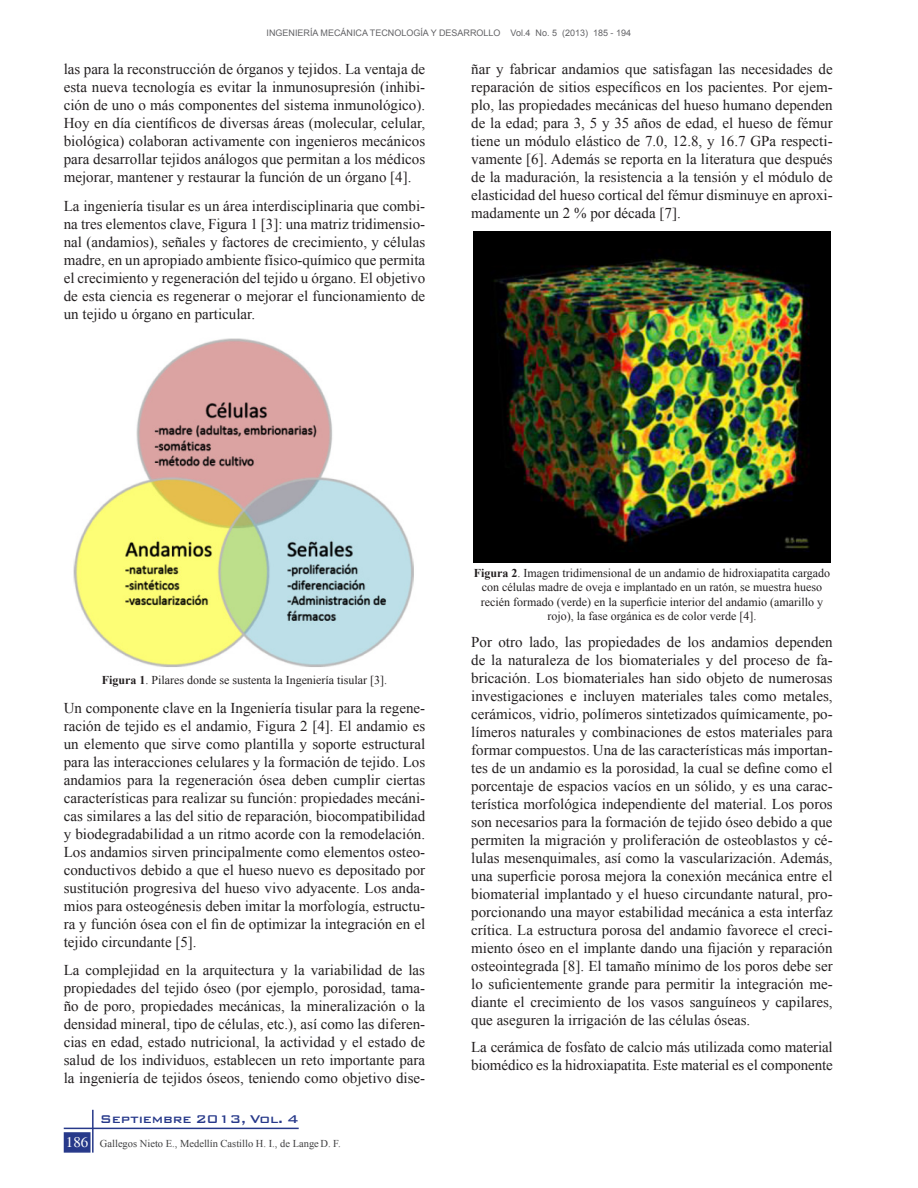
<style>
.page{position:relative;width:918px;height:1188px;background:#fff}
.page>*{position:absolute;margin:0;border:0;box-sizing:border-box;transform-origin:0 0}
.Normal_somim{font:15px/18px "Times New Roman";color:#231f20;text-align:justify}
.t1{font:500 15px "Bank Gothic BT";letter-spacing:-.01em;color:#27398a}
.t2{font:15px "Times";color:#fff}
.Normal_somim-2{font:12px/14.4px "Times New Roman";color:#231f20;text-align:center}
.Normal_somim-3{font:10.5px "Times New Roman";color:#3e3e3f}
.Normal_somim-4{font:9px "Arial";color:#636366}
.s1{font-weight:700}
</style>
<div class="page">
<div style="left:64px;top:1132px;width:27px;height:21px;background:#27398a;border:2px solid #27398a"></div>
<hr style="left:92px;top:1110px;width:2px;height:43px;background:#27398a">
<hr style="left:64px;top:1128px;width:235px;height:1px;background:#27398a">
<img style="left:474px;top:232px;width:356px;height:331px">
<img style="left:73px;top:338px;width:341px;height:329px">
<p class="Normal_somim-4" style="left:267px;top:27px;width:366px">INGENIERÍA MECÁNICA TECNOLOGÍA Y DESARROLLO Vol.4 No. 5 (2013) 185 - 194</p>
<p class="Normal_somim" style="left:64px;top:60px;width:363px">las para la reconstrucción de órganos y tejidos. La ventaja de esta nueva tecnología es evitar la inmunosupresión (inhibi&shy;ción de uno o más componentes del sistema inmunológico).<br>Hoy en día científicos de diversas áreas (molecular, celular, biológica) colaboran activamente con ingenieros mecánicos para desarrollar tejidos análogos que permitan a los médicos mejorar, mantener y restaurar la función de un órgano [4].</p>
<p class="Normal_somim" style="left:64px;top:196px;width:363px">La ingeniería tisular es un área interdisciplinaria que combi&shy;na tres elementos clave, Figura 1 [3]: una matriz tridimensio&shy;nal (andamios), señales y factores de crecimiento, y células madre, en un apropiado ambiente físico-químico que permita el crecimiento y regeneración del tejido u órgano. El objetivo de esta ciencia es regenerar o mejorar el funcionamiento de un tejido u órgano en particular.</p>
<p class="Normal_somim" style="left:471px;top:60px;width:363px">ñar y fabricar andamios que satisfagan las necesidades de reparación de sitios específicos en los pacientes. Por ejem&shy;plo, las propiedades mecánicas del hueso humano dependen de la edad; para 3, 5 y 35 años de edad, el hueso de fémur tiene un módulo elástico de 7.0, 12.8, y 16.7 GPa respecti&shy;vamente [6]. Además se reporta en la literatura que después de la maduración, la resistencia a la tensión y el módulo de elasticidad del hueso cortical del fémur disminuye en aproxi&shy;madamente un 2 % por década [7].</p>
<p class="Normal_somim-2" style="left:102px;top:672px;width:287px"><span class="s1">Figura 1</span>. Pilares donde se sustenta la Ingeniería tisular [3].</p>
<p class="Normal_somim" style="left:64px;top:698px;width:363px">Un componente clave en la Ingeniería tisular para la regene&shy;ración de tejido es el andamio, Figura 2 [4]. El andamio es un elemento que sirve como plantilla y soporte estructural para las interacciones celulares y la formación de tejido. Los andamios para la regeneración ósea deben cumplir ciertas características para realizar su función: propiedades mecáni&shy;cas similares a las del sitio de reparación, biocompatibilidad y biodegradabilidad a un ritmo acorde con la remodelación.<br>Los andamios sirven principalmente como elementos osteo&shy;conductivos debido a que el hueso nuevo es depositado por sustitución progresiva del hueso vivo adyacente. Los anda&shy;mios para osteogénesis deben imitar la morfología, estructu&shy;ra y función ósea con el fin de optimizar la integración en el tejido circundante [5].</p>
<p class="Normal_somim" style="left:64px;top:961px;width:363px">La complejidad en la arquitectura y la variabilidad de las propiedades del tejido óseo (por ejemplo, porosidad, tama&shy;ño de poro, propiedades mecánicas, la mineralización o la densidad mineral, tipo de células, etc.), así como las diferen&shy;cias en edad, estado nutricional, la actividad y el estado de salud de los individuos, establecen un reto importante para la ingeniería de tejidos óseos, teniendo como objetivo dise-</p>
<p class="t1" style="left:100px;top:1110px;width:200px">Septiembre 2013, Vol. 4</p>
<p class="t2" style="left:66px;top:1133px;width:24px">186</p>
<p class="Normal_somim-3" style="left:100px;top:1136px;width:242px">Gallegos Nieto E., Medellín Castillo H. I., de LangeD. F.</p>
<p class="Normal_somim-2" style="left:474px;top:566px;width:358px"><span class="s1">Figura 2</span>. Imagen tridimensional de un andamio de hidroxiapatita cargado con células madre de oveja e implantado en un ratón, se muestra hueso recién formado (verde) en la superficie interior del andamio (amarillo y rojo), la fase orgánica es de color verde [4].</p>
<p class="Normal_somim" style="left:471px;top:633px;width:363px">Por otro lado, las propiedades de los andamios dependen de la naturaleza de los biomateriales y del proceso de fa&shy;bricación. Los biomateriales han sido objeto de numerosas investigaciones e incluyen materiales tales como metales, cerámicos, vidrio, polímeros sintetizados químicamente, po&shy;límeros naturales y combinaciones de estos materiales para formar compuestos. Una de las características más importan&shy;tes de un andamio es la porosidad, la cual se define como el porcentaje de espacios vacíos en un sólido, y es una carac&shy;terística morfológica independiente del material. Los poros son necesarios para la formación de tejido óseo debido a que permiten la migración y proliferación de osteoblastos y cé&shy;lulas mesenquimales, así como la vascularización. Además, una superficie porosa mejora la conexión mecánica entre el biomaterial implantado y el hueso circundante natural, pro&shy;porcionando una mayor estabilidad mecánica a esta interfaz crítica. La estructura porosa del andamio favorece el creci&shy;miento óseo en el implante dando una fijación y reparación osteointegrada [8]. El tamaño mínimo de los poros debe ser lo suficientemente grande para permitir la integración me&shy;diante el crecimiento de los vasos sanguíneos y capilares, que aseguren la irrigación de las células óseas.</p>
<p class="Normal_somim" style="left:471px;top:1038px;width:363px">La cerámica de fosfato de calcio más utilizada como material biomédico es la hidroxiapatita. Este material es el componente</p>
</div>
